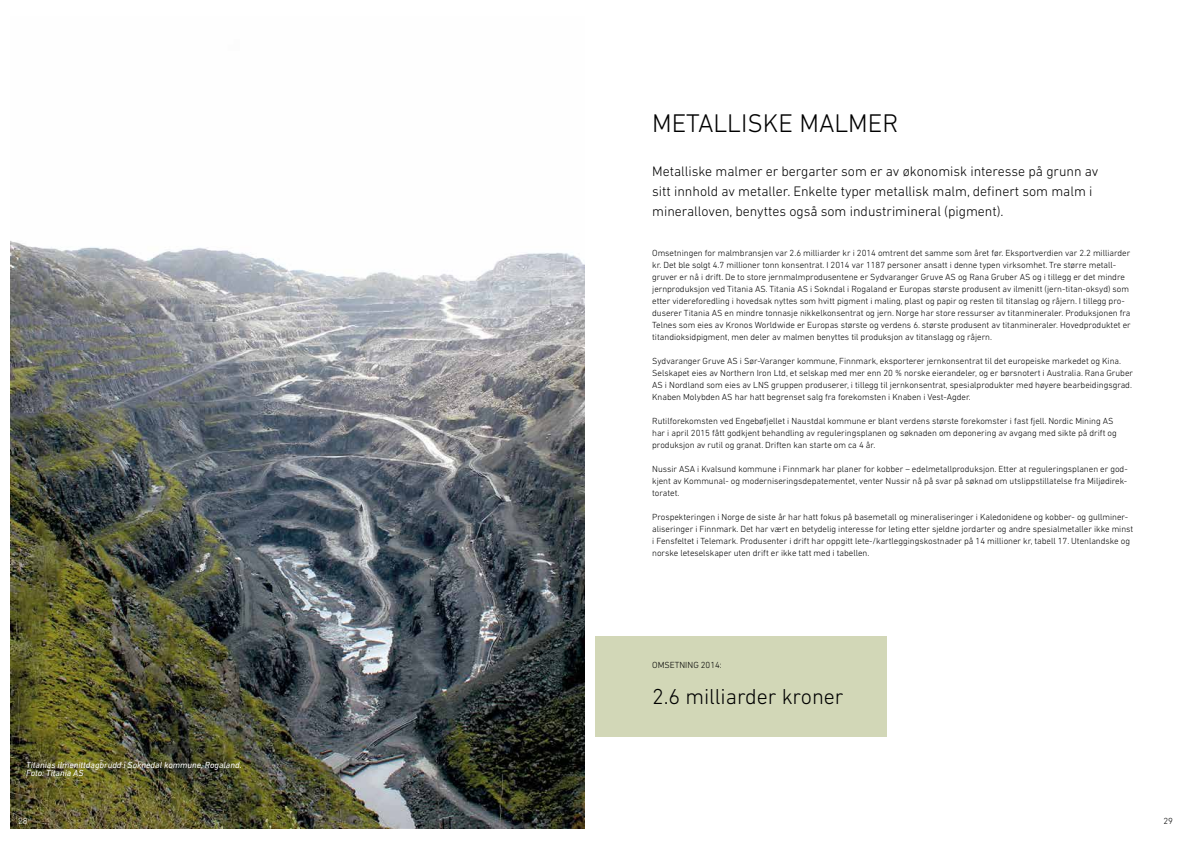
<style>
.page{position:relative;width:1191px;height:842px;background:#fff}
.page>*{position:absolute;margin:0;border:0;box-sizing:border-box;transform-origin:0 0}
.t1{font:300 26px "DIN Next LT Pro";color:#000}
.t2{font:300 22px "DIN Next LT Pro";color:#000}
.t3{font:300 14px/20px "DIN Next LT Pro";color:#000}
.t4{font:300 9px/12px "DIN Next LT Pro";color:#000}
.t5{font:italic 9px/8px "DIN Next LT Pro";color:#fff}
.t6{font:300 9px "DIN Next LT Pro";color:#fff}
</style>
<div class="page">
<div style="left:595px;top:637px;width:292px;height:100px;background:#d2d7b7"></div>
<img style="left:11px;top:241px;width:574px;height:588px">
<p class="t5" style="left:26px;top:761px;width:217px">Titanias ilmenittdagbrudd i Soknedal kommune, Rogaland.<br>Foto: Titania AS</p>
<p class="t6" style="left:18px;top:816px;width:11px">28</p>
<h1 class="t1" style="left:652px;top:108px;width:248px">METALLISKE MALMER</h1>
<h3 class="t3" style="left:652px;top:161px;width:448px">Metalliske malmer er bergarter som er av økonomisk interesse på grunn av sitt innhold av metaller. Enkelte typer metallisk malm, definert som malm i mineralloven, benyttes også som industrimineral (pigment).</h3>
<p class="t4" style="left:652px;top:247px;width:480px">Omsetningen for malmbransjen var 2.6 milliarder kr i 2014 omtrent det samme som året før. Eksportverdien var 2.2 milliarder kr. Det ble solgt 4.7 millioner tonn konsentrat. I 2014 var 1187 personer ansatt i denne typen virksomhet. Tre større metall&shy;gruver er nå i drift. De to store jernmalmprodusentene er Sydvaranger Gruve AS og Rana Gruber AS og i tillegg er det mindre jernproduksjon ved Titania AS. Titania AS i Sokndal i Rogaland er Europas største produsent av ilmenitt (jern-titan-oksyd) som etter videreforedling i hovedsak nyttes som hvitt pigment i maling, plast og papir og resten til titanslag og råjern. I tillegg pro&shy;duserer Titania AS en mindre tonnasje nikkelkonsentrat og jern. Norge har store ressurser av titanmineraler. Produksjonen fra Telnes som eies av Kronos Worldwide er Europas største og verdens 6. største produsent av titanmineraler. Hovedproduktet er titandioksidpigment, men deler av malmen benyttes til produksjon av titanslagg og råjern.</p>
<p class="t4" style="left:652px;top:355px;width:482px">Sydvaranger Gruve AS i Sør-Varanger kommune, Finnmark, eksporterer jernkonsentrat til det europeiske markedet og Kina.<br>Selskapet eies av Northern Iron Ltd, et selskap med mer enn 20 % norske eierandeler, og er børsnotert i Australia. Rana Gruber AS i Nordland som eies av LNS gruppen produserer, i tillegg til jernkonsentrat, spesialprodukter med høyere bearbeidingsgrad.<br>Knaben Molybden AS har hatt begrenset salg fra forekomsten i Knaben i Vest-Agder.</p>
<p class="t4" style="left:652px;top:415px;width:466px">Rutilforekomsten ved Engebøfjellet i Naustdal kommune er blant verdens største forekomster i fast fjell. Nordic Mining AS har i april 2015 fått godkjent behandling av reguleringsplanen og søknaden om deponering av avgang med sikte på drift og produksjon av rutil og granat. Driften kan starte om ca 4 år.</p>
<p class="t4" style="left:652px;top:463px;width:477px;text-align:justify">Nussir ASA i Kvalsund kommune i Finnmark har planer for kobber – edelmetallproduksjon. Etter at reguleringsplanen er god&shy;kjent av Kommunal- og moderniseringsdepatementet, venter Nussir nå på svar på søknad om utslippstillatelse fra Miljødirek&shy;toratet.</p>
<p class="t4" style="left:652px;top:511px;width:483px">Prospekteringen i Norge de siste år har hatt fokus på basemetall og mineraliseringer i Kaledonidene og kobber- og gullminer&shy;aliseringer i Finnmark. Det har vært en betydelig interesse for leting etter sjeldne jordarter og andre spesialmetaller ikke minst i Fensfeltet i Telemark. Produsenter i drift har oppgitt lete-/kartleggingskostnader på 14 millioner kr, tabell 17. Utenlandske og norske leteselskaper uten drift er ikke tatt med i tabellen.</p>
<p class="t4" style="left:652px;top:659px;width:71px">OMSETNING 2014:</p>
<h2 class="t2" style="left:652px;top:684px;width:193px">2.6 milliarder kroner</h2>
<p class="t4" style="left:1163px;top:815px;width:11px">29</p>
</div>
